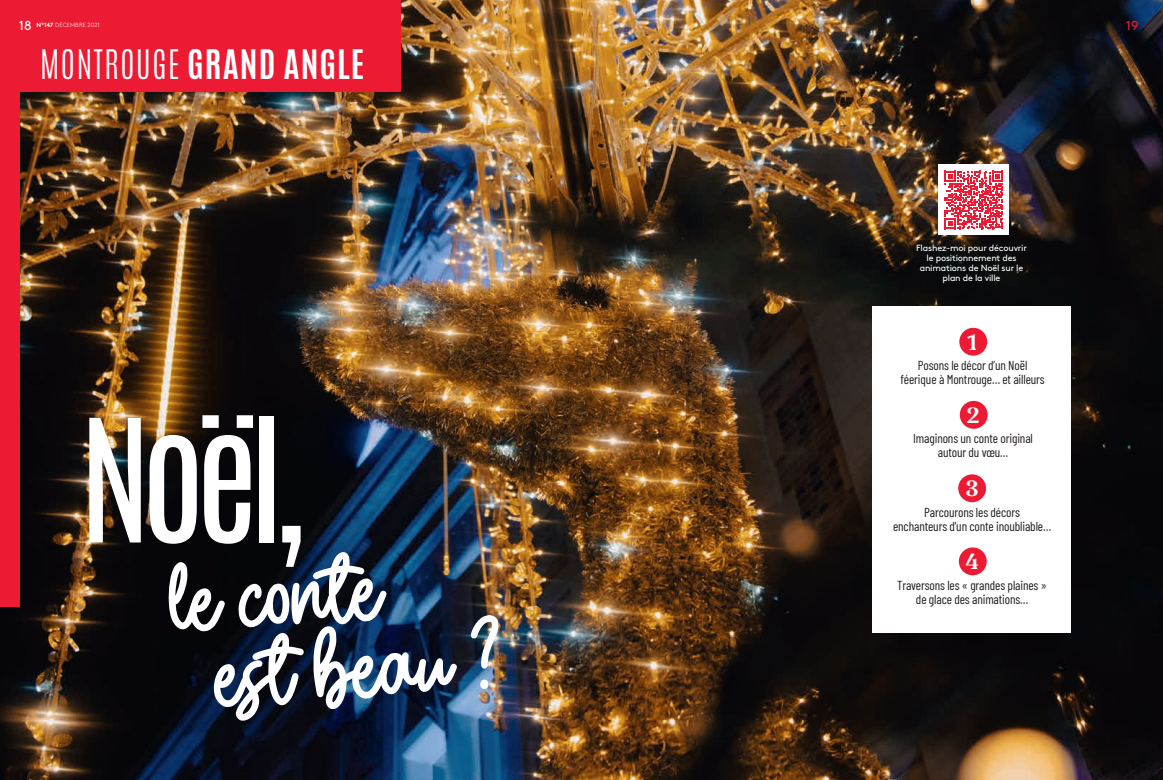
<style>
.page{position:relative;width:1163px;height:780px;background:#fff}
.page>*{position:absolute;margin:0;border:0;box-sizing:border-box;transform-origin:0 0}
.t1{font:145px "Antonio";color:#fff}
.t2{font:106.7px/77.6px "Weatpoint";color:#fff}
.t3{font:700 34px "Antonio";letter-spacing:.03em;color:#fff}
.t4{font:33px "Katibeh";color:#fff}
.t5{font:13px/14px "Barlow Condensed";letter-spacing:-.01em;color:#231f20;text-align:center}
.t6{font:13px "Brown Std";color:#ed1a33}
.t7{font:9px/10px "Brown Std";letter-spacing:-.02em;color:#fff;text-align:center}
.t8{font:300 6px "Brown Std";letter-spacing:.02em;color:#fff}
.s1{font-weight:400;font-size:13px}
.s2{font-weight:700}
.s3{font-weight:300}
</style>
<div class="page">
<img style="left:0;top:0;width:1162px;height:780px">
<div style="left:0;top:26px;width:20px;height:580px;background:#ed1a33"></div>
<div style="left:0;top:0;width:400px;height:91px;background:#ed1a33"></div>
<div style="left:872px;top:306px;width:198px;height:326px;background:#fff"></div>
<div style="left:959px;top:328px;width:28px;height:27px;background:#ed1a33;border-radius:50%"></div>
<div style="left:959px;top:401px;width:28px;height:27px;background:#ed1a33;border-radius:50%"></div>
<div style="left:958px;top:474px;width:27px;height:28px;background:#ed1a33;border-radius:50%"></div>
<div style="left:958px;top:547px;width:28px;height:28px;background:#ed1a33;border-radius:50%"></div>
<div style="left:938px;top:164px;width:71px;height:71px;background:#fff"></div>
<svg style="left:944px;top:171px;width:58px;height:58px"></svg>
<p class="t8" style="left:19px;top:21px;width:82px"><span class="s1">18</span> <span class="s2">N°147</span> DÉCEMBRE 2021</p>
<h3 class="t3" style="left:40px;top:39px;width:326px"><span class="s3">MONTROUGE</span> GRAND ANGLE</h3>
<h1 class="t1" style="left:79px;top:374px;width:229px">Noël,</h1>
<h2 class="t2" style="left:207px;top:564px;width:280px;text-indent:-41px;rotate:-4deg">le conte<br>est beau ?</h2>
<p class="t6" style="left:1125px;top:17px;width:14px">19</p>
<p class="t7" style="left:916px;top:242px;width:112px">Flashez-moi pour découvrir le positionnement des animations de Noël sur le plan de la ville</p>
<h3 class="t4" style="left:967px;top:319px;width:12px">1</h3>
<p class="t5" style="left:900px;top:357px;width:146px">Posons le décor d’un Noël féerique à Montrouge… et ailleurs</p>
<h3 class="t4" style="left:966px;top:392px;width:15px">2</h3>
<p class="t5" style="left:913px;top:431px;width:121px">Imaginons un conte original autour du vœu…</p>
<h3 class="t4" style="left:965px;top:465px;width:15px">3</h3>
<p class="t5" style="left:892px;top:504px;width:159px">Parcourons les décors<br>enchanteurs d’un conte inoubliable…</p>
<h3 class="t4" style="left:965px;top:538px;width:15px">4</h3>
<p class="t5" style="left:897px;top:577px;width:151px">Traversons les « grandes plaines » de glace des animations…</p>
</div>
